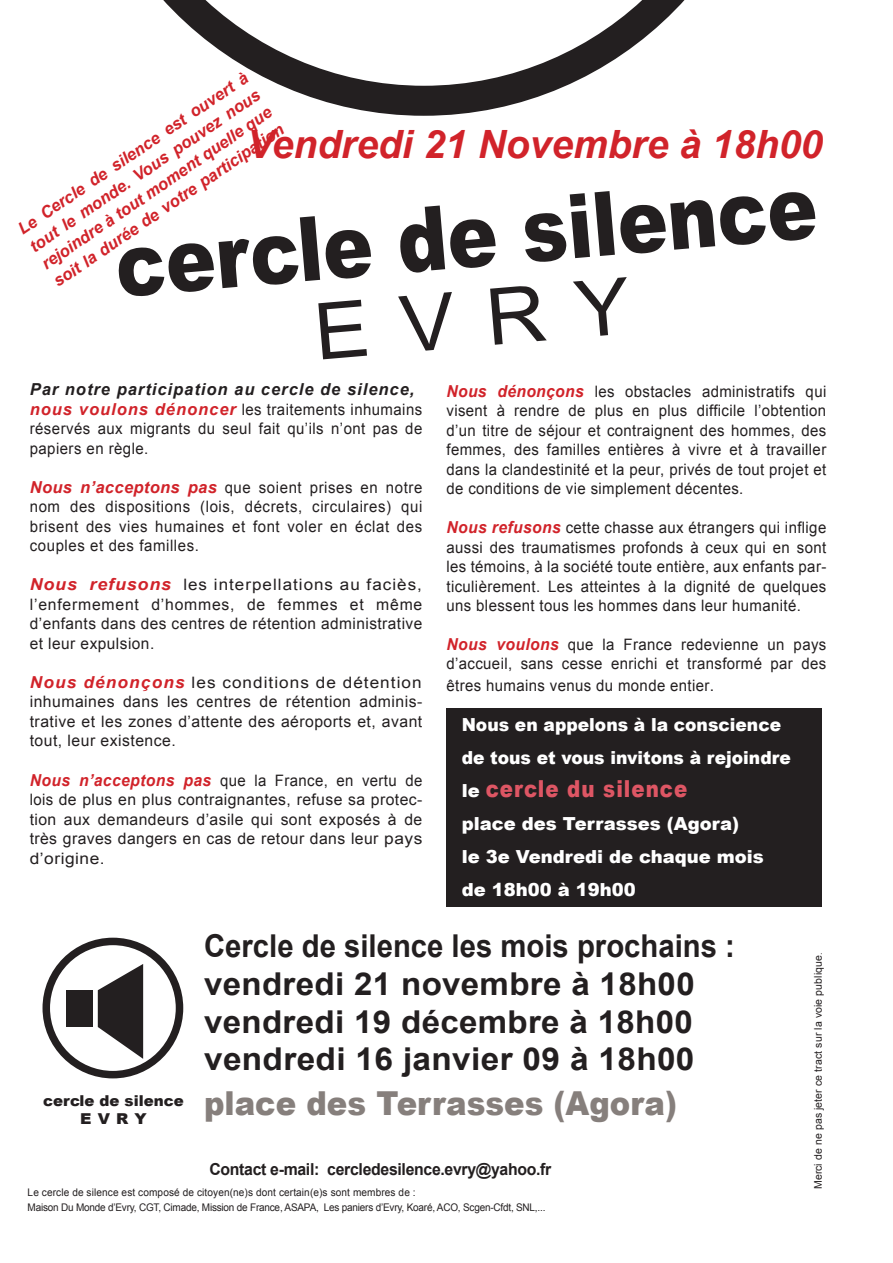
<style>
.page{position:relative;width:893px;height:1263px;background:#fff}
.page>*{position:absolute;margin:0;border:0;box-sizing:border-box;transform-origin:0 0}
.t1{font:900 89.25px "Arial";color:#231f20;scale:.84 1}
.t2{font:78.6px "Arial";color:#231f20;scale:1.05 1}
.t3{font:italic 700 39px "Arial";color:#d1232a}
.t4{font:900 33px "Arial";color:#867f7c;scale:.93 1}
.t5{font:700 31.5px/37.8px "Arial";letter-spacing:.01em;color:#231f20;scale:.93 1}
.t6{font:900 23.4px "Arial";letter-spacing:.05em;color:#de5664;scale:.85 1}
.t7{font:900 18px/33px "Arial";color:#fff}
.t8{font:900 18px/33px "Arial";color:#fff;scale:.95 1}
.t9{font:italic 700 16.5px/21px "Arial";color:#d1232a;text-align:justify}
.t10{font:700 16.5px "Arial";letter-spacing:-.02em;color:#231f20;scale:.96 1}
.t11{font:italic 700 16.5px "Arial";letter-spacing:.06em;color:#231f20}
.t12{font:15.75px/19.5px "Arial";letter-spacing:.025em;color:#231f20;text-align:justify;scale:.95 1}
.t13{font:15.75px/19.5px "Arial";letter-spacing:.025em;color:#231f20;text-align:justify;scale:1.09 1}
.t14{font:15.75px/19.5px "Arial";letter-spacing:.025em;color:#231f20;text-align:justify;scale:1.08 1}
.t15{font:900 15px/18px "Arial";color:#231f20;text-align:center}
.t16{font:10.5px/14.4px "Arial";letter-spacing:-.02em;color:#231f20;scale:.96 1}
.t17{font:10.5px "Arial";letter-spacing:.01em;color:#231f20}
.s1{font-weight:700;font-style:italic;font-size:16.5px;color:#d1232a}
.s2{font-size:16.5px}
.s3{font-size:18px;color:#fff}
.s4{font-family:"Times New Roman"}
</style>
<div class="page">
<svg style="left:163px;top:0;width:522px;height:116px"></svg>
<div style="left:446px;top:708px;width:375px;height:198px;background:#231f20"></div>
<div style="left:43px;top:938px;width:140px;height:140px;border:8px solid #231f20;border-radius:50%"></div>
<div style="left:66px;top:990px;width:27px;height:37px;background:#231f20"></div>
<svg style="left:98px;top:964px;width:45px;height:95px"></svg>
<p class="t9" style="left:14px;top:222px;width:277px;rotate:-34deg">Le Cercle de silence est ouvert à tout le monde. Vous pouvez nous rejoindre à tout moment quelle que soit la durée de votre participation</p>
<h3 class="t3" style="left:247px;top:119px;width:577px">Vendredi 21 Novembre à 18h00</h3>
<h1 class="t1" style="left:110px;top:201px;width:839px;rotate:-5deg">cercle de silence</h1>
<h2 class="t2" style="left:310px;top:281px;width:303px;rotate:-5deg">E V R Y</h2>
<p class="t11" style="left:30px;top:379px;width:386px">Par notre participation au cercle de silence,</p>
<p class="t12" style="left:30px;top:400px;width:415px"><span class="s1">nous voulons dénoncer</span> les traitements inhumains réservés aux migrants du seul fait qu’ils n’ont pas de papiers en règle.</p>
<p class="t12" style="left:30px;top:478px;width:415px"><span class="s1">Nous n’acceptons pas</span> que soient prises en notre nom des dispositions (lois, décrets, circulaires) qui brisent des vies humaines et font voler en éclat des couples et des familles.</p>
<p class="t14" style="left:30px;top:575px;width:365px"><span class="s1">Nous refusons</span> les interpellations au faciès, l’enfermement d’hommes, de femmes et même d’enfants dans des centres de rétention administrative et leur expulsion.</p>
<p class="t13" style="left:30px;top:673px;width:362px"><span class="s1">Nous dénonçons</span> les conditions de détention inhumaines dans les centres de rétention adminis&shy;trative et les zones d’attente des aéroports et, avant tout, leur existence.</p>
<p class="t12" style="left:30px;top:770px;width:415px"><span class="s1">Nous n’acceptons pas</span> que la France, en vertu de lois de plus en plus contraignantes, refuse sa protec&shy;tion aux demandeurs d’asile qui sont exposés à de très graves dangers en cas de retour dans leur pays d’origine.</p>
<p class="t12" style="left:446px;top:381px;width:401px"><span class="s1">Nous dénonçons</span> les obstacles administratifs qui visent à rendre de plus en plus difficile l’obtention d’un titre de séjour et contraignent des hommes, des femmes, des familles entières à vivre et à travailler dans la clandestinité et la peur, privés de tout projet et de conditions de vie simplement décentes.</p>
<p class="t12" style="left:446px;top:518px;width:401px"><span class="s1">Nous refusons</span> cette chasse aux étrangers qui inflige aussi des traumatismes profonds à ceux qui en sont les témoins, à la société toute entière, aux enfants par&shy;ticulièrement. Les atteintes à la dignité de quelques uns blessent tous les hommes dans leur humanité.</p>
<p class="t12" style="left:446px;top:635px;width:401px;line-height:18.9px"><span class="s1">Nous voulons</span> que la France redevienne un pays d’accueil, sans cesse enrichi et transformé par des</p>
<p class="t12" style="left:446px;top:675px;width:283px">êtres humains venus du monde entier<span class="s2">.</span></p>
<p class="t8" style="left:462px;top:707px;width:348px">Nous en appelons à la conscience de tous et vous invitons à rejoindre</p>
<h3 class="t6" style="left:462px;top:771px;width:267px"><span class="s3">le</span> cercle du silence</h3>
<p class="t7" style="left:462px;top:806px;width:304px">place des Terrasses (Agora)<br>le 3e Vendredi de chaque mois de 18h00 à 19h00</p>
<h3 class="t5" style="left:204px;top:928px;width:572px">Cercle de silence les mois prochains : vendredi 21 novembre à 18h00 vendredi 19 décembre à 18h00 vendredi 16 janvier 09 à 18h00</h3>
<h3 class="t4" style="left:204px;top:1080px;width:510px">place des Terrasses (Agora)</h3>
<p class="t17" style="left:811px;top:1189px;width:238px;rotate:-90deg">Merci de ne pas jeter ce tract sur la voie publique<span class="s4">.</span></p>
<p class="t15" style="left:43px;top:1091px;width:142px">cercle de silence<br>E V R Y</p>
<p class="t10" style="left:209px;top:1158px;width:358px">Contact e-mail: cercledesilence.evry@yahoo.fr</p>
<p class="t16" style="left:28px;top:1185px;width:541px">Le cercle de silence est composé de citoyen(ne)s dont certain(e)s sont membres de :<br>Maison Du Monde d’Evry, CGT, Cimade, Mission de France, ASAPA, Les paniers d’Evry, Koaré, ACO, Scgen-Cfdt, SNL,...</p>
</div>
